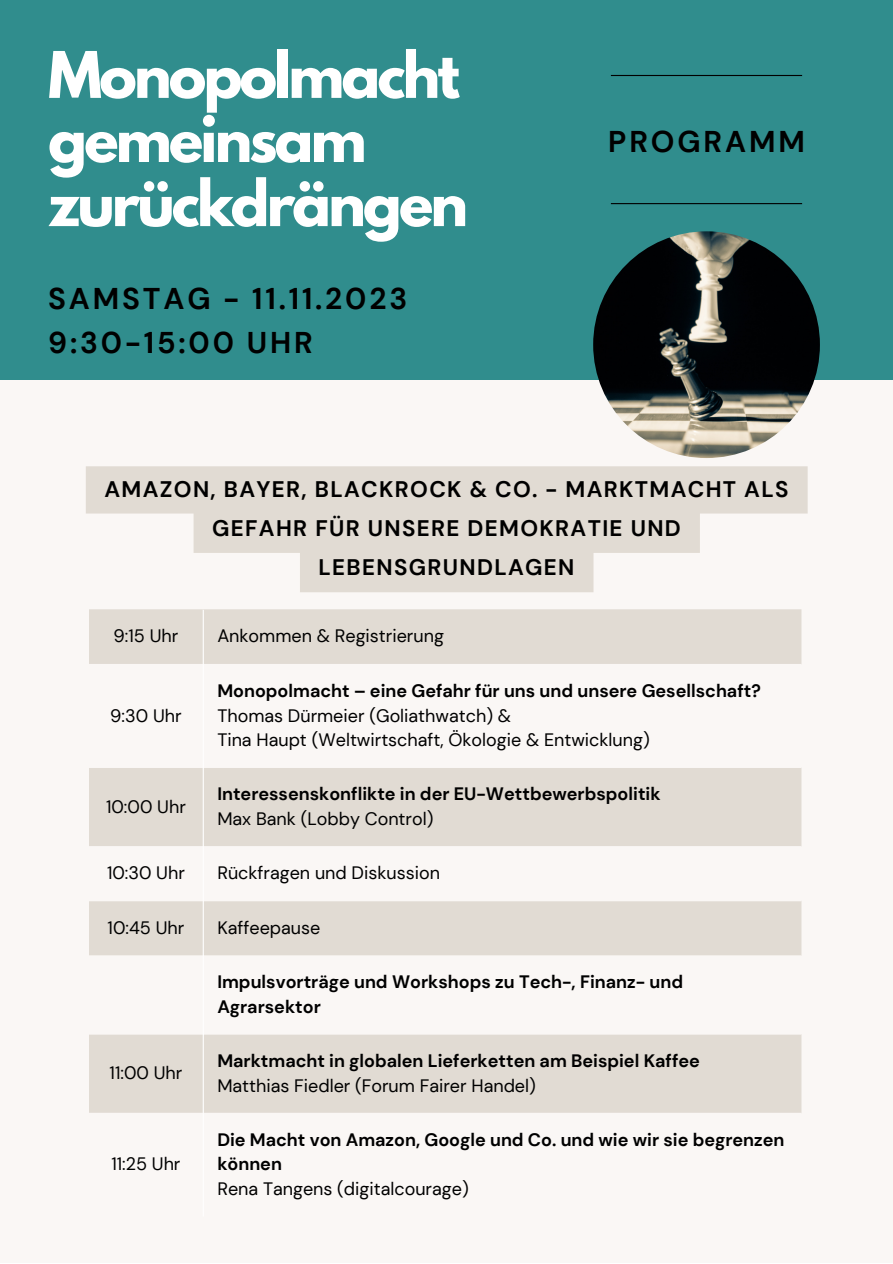
<style>
.page{position:relative;width:893px;height:1264px;background:#fff}
.page>*{position:absolute;margin:0;border:0;box-sizing:border-box;transform-origin:0 0}
.t1{font:700 56.85px/64.1px "League Spartan";letter-spacing:-.05em;color:#fff}
.t2{font:700 30px "DM Sans";letter-spacing:.095em;color:#000}
.t3{font:700 22.5px/39.3px "DM Sans";letter-spacing:.06em;color:#000;text-align:center}
.t4{font:18px "DM Sans";color:#000}
.t5{font:700 18px/24.8px "DM Sans";color:#000}
</style>
<div class="page">
<div style="left:0;top:0;width:892px;height:1262px;background:#faf7f5"></div>
<div style="left:89px;top:609px;width:712px;height:55px;background:#e1dbd3"></div>
<svg style="left:89px;top:768px;width:712px;height:345px;fill:#e1dbd3"></svg>
<hr style="left:203px;top:609px;width:1px;height:607px;background:#fff">
<div style="left:0;top:0;width:892px;height:380px;background:#308d8d"></div>
<svg style="left:86px;top:466px;width:721px;height:126px;fill:#e1dbd3"></svg>
<hr style="left:611px;top:203px;width:191px;height:1px;background:#000">
<hr style="left:611px;top:75px;width:191px;height:1px;background:#000">
<img style="left:593px;top:231px;width:226px;height:227px;border-radius:50%">
<p class="t1" style="left:48px;top:50px;width:421px">Monopolmacht gemeinsam zurückdrängen</p>
<p class="t2" style="left:48px;top:279px;width:360px">SAMSTAG - 11.11.2023</p>
<p class="t2" style="left:48px;top:323px;width:266px">9:30-15:00 UHR</p>
<p class="t2" style="left:608px;top:122px;width:198px">PROGRAMM</p>
<p class="t3" style="left:104px;top:469px;width:685px">AMAZON, BAYER, BLACKROCK &amp; CO. - MARKTMACHT ALS<br>GEFAHR FÜR UNSERE DEMOKRATIE UND<br>LEBENSGRUNDLAGEN</p>
<p class="t4" style="left:114px;top:624px;width:66px">9:15 Uhr</p>
<p class="t4" style="left:217px;top:624px;width:228px">Ankommen &amp; Registrierung</p>
<p class="t4" style="left:110px;top:703px;width:73px">9:30 Uhr</p>
<p class="t4" style="left:106px;top:794px;width:81px">10:00 Uhr</p>
<p class="t5" style="left:217px;top:678px;width:545px">Monopolmacht – eine Gefahr für uns und unsere Gesellschaft?</p>
<p class="t4" style="left:217px;top:703px;width:295px">Thomas Dürmeier (Goliathwatch) &amp;</p>
<p class="t4" style="left:217px;top:728px;width:434px">Tina Haupt (Weltwirtschaft, Ökologie &amp; Entwicklung)</p>
<p class="t5" style="left:217px;top:781px;width:444px">Interessenskonflikte in der EU-Wettbewerbspolitik</p>
<p class="t4" style="left:217px;top:807px;width:217px">Max Bank (Lobby Control)</p>
<p class="t4" style="left:107px;top:861px;width:79px">10:30 Uhr</p>
<p class="t4" style="left:217px;top:861px;width:224px">Rückfragen und Diskussion</p>
<p class="t4" style="left:108px;top:915px;width:78px">10:45 Uhr</p>
<p class="t4" style="left:217px;top:915px;width:105px">Kaffeepause</p>
<p class="t5" style="left:217px;top:969px;width:467px">Impulsvorträge und Workshops zu Tech-, Finanz- und<br>Agrarsektor</p>
<p class="t4" style="left:110px;top:1061px;width:74px">11:00 Uhr</p>
<p class="t4" style="left:111px;top:1152px;width:71px">11:25 Uhr</p>
<p class="t5" style="left:217px;top:1048px;width:484px">Marktmacht in globalen Lieferketten am Beispiel Kaffee</p>
<p class="t4" style="left:217px;top:1073px;width:320px">Matthias Fiedler (Forum Fairer Handel)</p>
<p class="t5" style="left:217px;top:1127px;width:568px">Die Macht von Amazon, Google und Co. und wie wir sie begrenzen können</p>
<p class="t4" style="left:217px;top:1177px;width:253px">Rena Tangens (digitalcourage)</p>
</div>
